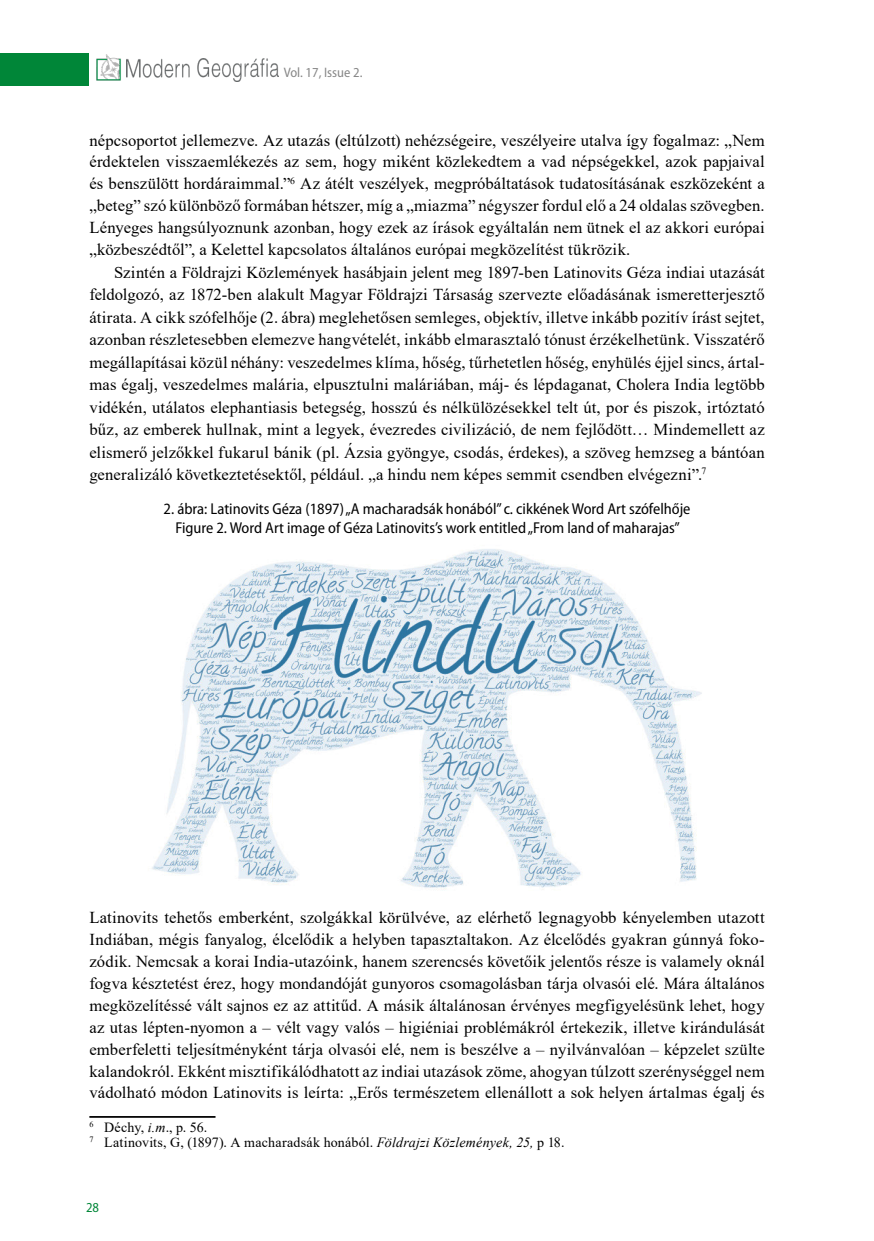
<style>
.page{position:relative;width:874px;height:1241px;background:#fff}
.page>*{position:absolute;margin:0;border:0;box-sizing:border-box;transform-origin:0 0}
.t1{font:16.62px/21.9px "Times New Roman";letter-spacing:.01em;color:#000;text-align:justify}
.t2{font:semi-condensed 15.75px/18.9px "Myriad Pro";color:#000;text-align:center}
.t3{font:14px/14.9px "Times New Roman";letter-spacing:.015em;color:#000}
.t4{font:semi-condensed 13.65px "Myriad Pro";color:#878787}
.t5{font:semi-condensed 13.65px "Myriad Pro";color:#008638}
.s1{font-style:italic}
</style>
<div class="page">
<img style="left:126px;top:58px;width:152px;height:24px">
<img style="left:96px;top:54px;width:25px;height:27px">
<div style="left:0;top:54px;width:89px;height:32px;background:#008638"></div>
<img style="left:152px;top:549px;width:550px;height:340px">
<hr style="left:89px;top:1115px;width:126px;height:2px;background:#000">
<p class="t4" style="left:283px;top:65px;width:80px">Vol. 17, Issue 2.</p>
<p class="t1" style="left:89px;top:128px;width:676px">népcsoportot jellemezve. Az utazás (eltúlzott) nehézségeire, veszélyeire utalva így fogalmaz: „Nem érdektelen visszaemlékezés az sem, hogy miként közlekedtem a vad népségekkel, azok papjaival és benszülött hordáraimmal.”<sup>6</sup> Az átélt veszélyek, megpróbáltatások tudatosításának eszközeként a „beteg” szó különböző formában hétszer, míg a „miazma” négyszer fordul elő a 24 oldalas szövegben.<br>Lényeges hangsúlyoznunk azonban, hogy ezek az írások egyáltalán nem ütnek el az akkori európai „közbeszédtől”, a Kelettel kapcsolatos általános európai megközelítést tükrözik.</p>
<p class="t1" style="left:89px;top:260px;width:676px;line-height:22.6px;text-indent:25px">Szintén a Földrajzi Közlemények hasábjain jelent meg 1897-ben Latinovits Géza indiai utazását feldolgozó, az 1872-ben alakult Magyar Földrajzi Társaság szervezte előadásának ismeretterjesztő átirata. A cikk szófelhője (2. ábra) meglehetősen semleges, objektív, illetve inkább pozitív írást sejtet, azonban részletesebben elemezve hangvételét, inkább elmarasztaló tónust érzékelhetünk. Visszatérő megállapításai közül néhány: veszedelmes klíma, hőség, tűrhetetlen hőség, enyhülés éjjel sincs, ártal&shy;mas égalj, veszedelmes malária, elpusztulni maláriában, máj- és lépdaganat, Cholera India legtöbb vidékén, utálatos elephantiasis betegség, hosszú és nélkülözésekkel telt út, por és piszok, irtóztató bűz, az emberek hullnak, mint a legyek, évezredes civilizáció, de nem fejlődött… Mindemellett az elismerő jelzőkkel fukarul bánik (pl. Ázsia gyöngye, csodás, érdekes), a szöveg hemzseg a bántóan generalizáló következtetésektől, például. „a hindu nem képes semmit csendben elvégezni”.<sup>7</sup></p>
<p class="t2" style="left:163px;top:499px;width:528px">2. ábra: Latinovits Géza (1897) „A macharadsák honából” c. cikkének Word Art szófelhője<br>Figure 2. Word Art image of Géza Latinovits’s work entitled „From land of maharajas”</p>
<p class="t1" style="left:89px;top:906px;width:676px">Latinovits tehetős emberként, szolgákkal körülvéve, az elérhető legnagyobb kényelemben utazott Indiában, mégis fanyalog, élcelődik a helyben tapasztaltakon. Az élcelődés gyakran gúnnyá foko&shy;zódik. Nemcsak a korai India-utazóink, hanem szerencsés követőik jelentős része is valamely oknál fogva késztetést érez, hogy mondandóját gunyoros csomagolásban tárja olvasói elé. Mára általános megközelítéssé vált sajnos ez az attitűd. A másik általánosan érvényes megfigyelésünk lehet, hogy az utas lépten-nyomon a – vélt vagy valós – higiéniai problémákról értekezik, illetve kirándulását emberfeletti teljesítményként tárja olvasói elé, nem is beszélve a – nyilvánvalóan – képzelet szülte kalandokról. Ekként misztifikálódhatott az indiai utazások zöme, ahogyan túlzott szerénységgel nem vádolható módon Latinovits is leírta: „Erős természetem ellenállott a sok helyen ártalmas égalj és</p>
<p class="t3" style="left:89px;top:1118px;width:476px"><sup>6</sup> Déchy, <span class="s1">i.m</span>., p. 56.<br><sup>7</sup> Latinovits, G, (1897). A macharadsák honából. <span class="s1">Földrajzi Közlemények, 25,</span> p 18.</p>
<p class="t5" style="left:86px;top:1199px;width:15px">28</p>
</div>
